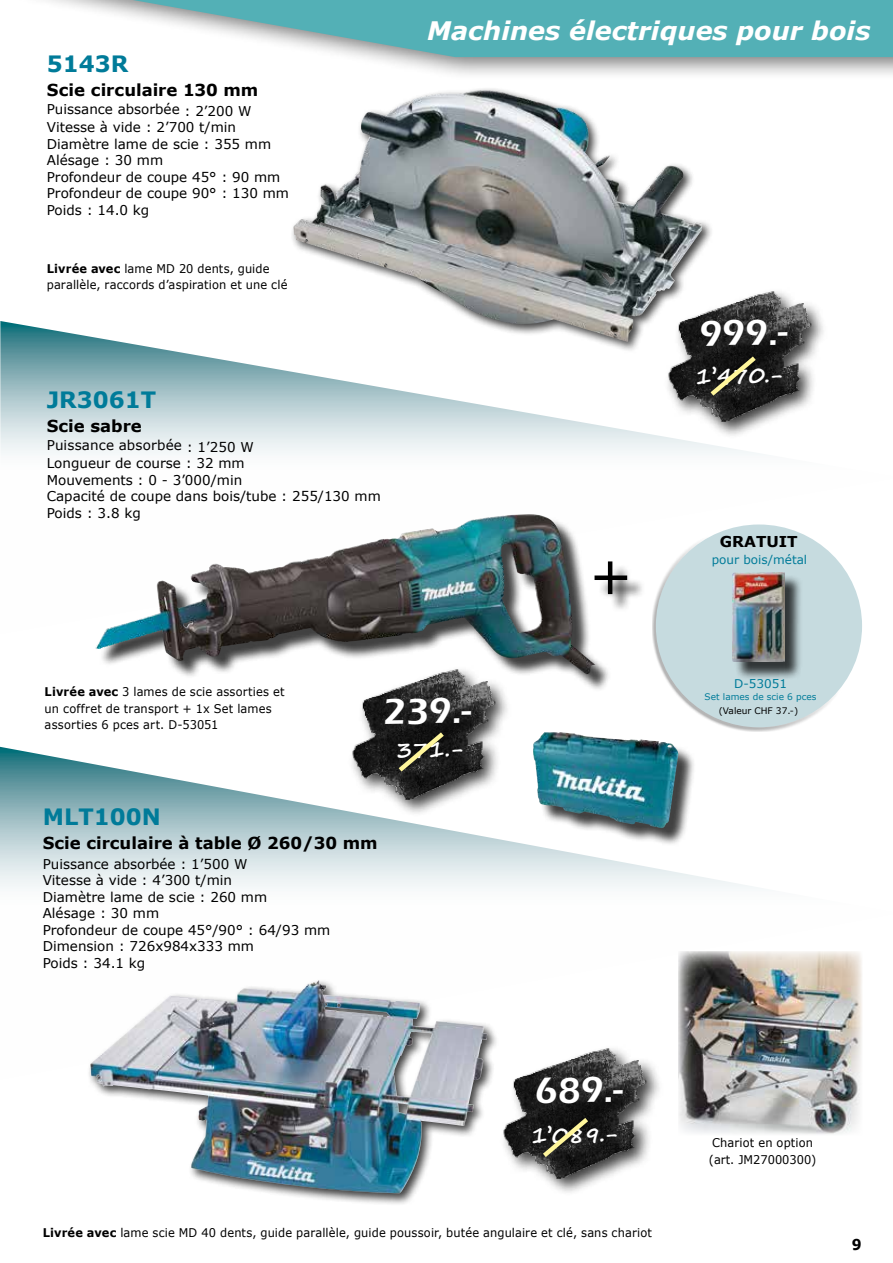
<style>
.page{position:relative;width:893px;height:1263px;background:#fff}
.page>*{position:absolute;margin:0;border:0;box-sizing:border-box;transform-origin:0 0}
.t1{font:600 37.5px "Eras ITC";color:#fff}
.t2{font:italic 700 25.5px "Verdana";color:#fff}
.t3{font:700 22.5px "Verdana";color:#007b99}
.t4{font:700 22.05px "Segoe Print";color:#fff}
.t5{font:700 16.5px "Verdana";color:#000}
.t6{font:700 15px "Verdana";color:#000}
.t7{font:700 15px "Verdana";color:#000;scale:.93 1}
.t8{font:13.5px/16.5px "Verdana";color:#000}
.t9{font:12px/16.5px "Verdana";letter-spacing:.01em;color:#000;scale:.95 1}
.t10{font:12px "Verdana";color:#007b99}
.t11{font:9px "Verdana";color:#007b99}
.t12{font:9px "Verdana";color:#000}
.s1{font-weight:700}
</style>
<div class="page">
<svg style="left:1px;top:321px;width:647px;height:243px"></svg>
<svg style="left:0;top:321px;width:1px;height:313px"></svg>
<div style="left:7px;top:0;width:886px;height:81px;background:#000;opacity:.5"></div>
<svg style="left:133px;top:0;width:760px;height:57px;background:#72bbc0"></svg>
<svg style="left:0;top:747px;width:757px;height:141px"></svg>
<div style="left:290px;top:87px;width:424px;height:267px;background:#fff"></div>
<img style="left:293px;top:90px;width:409px;height:252px">
<div style="left:652px;top:536px;width:190px;height:196px;background:#000;opacity:.66"></div>
<img style="left:664px;top:524px;width:198px;height:203px">
<div style="left:610px;top:564px;width:21px;height:48px;background:#000;opacity:.75"></div>
<div style="left:597px;top:578px;width:48px;height:21px;background:#000;opacity:.75"></div>
<div style="left:594px;top:575px;width:33px;height:5px;background:#000"></div>
<div style="left:536px;top:735px;width:161px;height:111px;background:#000;opacity:.75"></div>
<img style="left:543px;top:732px;width:2px;height:71px">
<div style="left:87px;top:977px;width:412px;height:229px;background:#000;opacity:.75"></div>
<img style="left:90px;top:980px;width:228px;height:109px">
<img style="left:678px;top:951px;width:184px;height:183px">
<div style="left:734px;top:575px;width:69px;height:105px;background:#000;opacity:.75"></div>
<img style="left:732px;top:572px;width:53px;height:90px">
<div style="left:99px;top:517px;width:513px;height:175px;background:#000;opacity:.75"></div>
<img style="left:85px;top:514px;width:444px;height:139px">
<img style="left:484px;top:1042px;width:210px;height:164px">
<svg style="left:538px;top:1113px;width:55px;height:48px;background:#2e2d24"></svg>
<img style="left:332px;top:663px;width:211px;height:173px">
<svg style="left:394px;top:728px;width:55px;height:48px;background:#2c2b23"></svg>
<img style="left:648px;top:285px;width:176px;height:169px">
<svg style="left:706px;top:352px;width:54px;height:48px;background:#2d2c24"></svg>
<h3 class="t3" style="left:47px;top:48px;width:83px">5143R</h3>
<p class="t5" style="left:47px;top:78px;width:213px">Scie circulaire 130 mm</p>
<p class="t8" style="left:47px;top:100px;width:206px;line-height:18px">Puissance absorbée : 2’200 W<br>Vitesse à vide : 2’700 t/min</p>
<p class="t8" style="left:47px;top:135px;width:244px">Diamètre lame de scie : 355 mm<br>Alésage : 30 mm<br>Profondeur de coupe 45° : 90 mm<br>Profondeur de coupe 90° : 130 mm<br>Poids : 14.0 kg</p>
<p class="t9" style="left:47px;top:260px;width:255px"><span class="s1">Livrée avec</span> lame MD 20 dents, guide parallèle, raccords d’aspiration et une clé</p>
<h3 class="t3" style="left:47px;top:384px;width:111px">JR3061T</h3>
<p class="t5" style="left:47px;top:415px;width:97px">Scie sabre</p>
<p class="t8" style="left:47px;top:436px;width:208px;line-height:18px">Puissance absorbée : 1’250 W<br>Longueur de course : 32 mm</p>
<p class="t8" style="left:47px;top:471px;width:336px">Mouvements : 0 - 3’000/min<br>Capacité de coupe dans bois/tube : 255/130 mm<br>Poids : 3.8 kg</p>
<h2 class="t2" style="left:427px;top:13px;width:445px">Machines électriques pour bois</h2>
<h1 class="t1" style="left:699px;top:312px;width:89px;rotate:-1deg">999.-</h1>
<h3 class="t4" style="left:695px;top:356px;width:90px;rotate:-1deg">1’470.-</h3>
<p class="t6" style="left:720px;top:531px;width:79px">GRATUIT</p>
<p class="t10" style="left:712px;top:551px;width:97px">pour bois/métal</p>
<p class="t9" style="left:45px;top:684px;width:254px"><span class="s1">Livrée avec</span> 3 lames de scie assorties et un coffret de transport + 1x Set lames assorties 6 pces art. D-53051</p>
<h1 class="t1" style="left:383px;top:690px;width:89px;rotate:-1deg">239.-</h1>
<h3 class="t4" style="left:396px;top:730px;width:69px;rotate:-1deg">371.-</h3>
<h3 class="t3" style="left:43px;top:801px;width:120px">MLT100N</h3>
<p class="t5" style="left:43px;top:831px;width:336px">Scie circulaire à table Ø 260/30 mm</p>
<p class="t8" style="left:43px;top:855px;width:289px">Puissance absorbée : 1’500 W<br>Vitesse à vide : 4’300 t/min<br>Diamètre lame de scie : 260 mm<br>Alésage : 30 mm<br>Profondeur de coupe 45°/90° : 64/93 mm<br>Dimension : 726x984x333 mm<br>Poids : 34.1 kg</p>
<h1 class="t1" style="left:535px;top:1069px;width:89px;rotate:-1deg">689.-</h1>
<h3 class="t4" style="left:531px;top:1115px;width:89px;rotate:-1deg">1’089.-</h3>
<p class="t9" style="left:43px;top:1224px;width:643px"><span class="s1">Livrée avec</span> lame scie MD 40 dents, guide parallèle, guide poussoir, butée angulaire et clé, sans chariot</p>
<p class="t10" style="left:734px;top:675px;width:54px">D-53051</p>
<p class="t11" style="left:705px;top:690px;width:113px">Set lames de scie 6 pces</p>
<p class="t12" style="left:719px;top:705px;width:81px">(Valeur CHF 37.-)</p>
<p class="t9" style="left:709px;top:1134px;width:115px">Chariot en option (art. JM27000300)</p>
<p class="t7" style="left:852px;top:1234px;width:12px">9</p>
</div>
